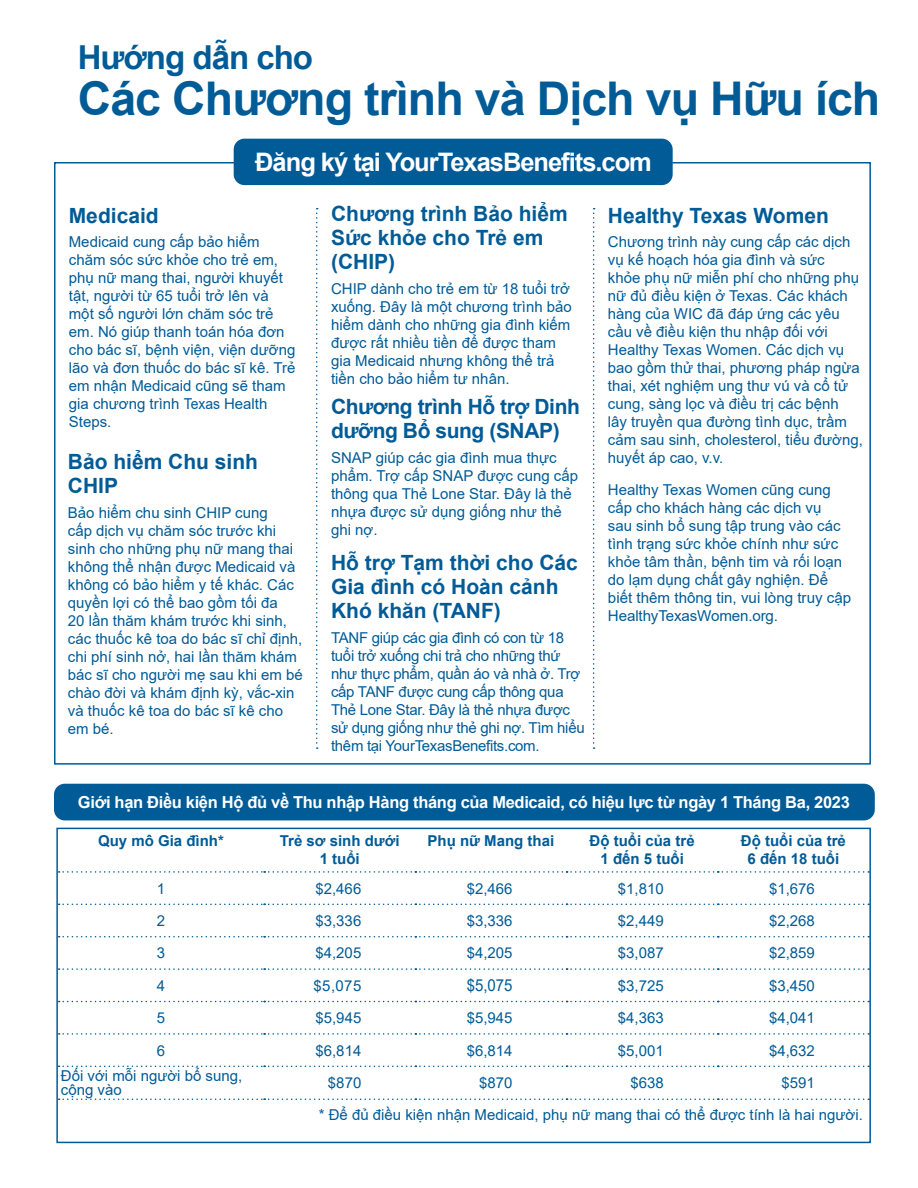
<style>
.page{position:relative;width:918px;height:1188px;background:#fff}
.page>*{position:absolute;margin:0;border:0;box-sizing:border-box;transform-origin:0 0}
.t1{font:700 46.5px "Arial";letter-spacing:-.02em;color:#005b97}
.t2{font:700 33px "Arial";letter-spacing:-.03em;color:#005b97}
.t3{font:700 25.5px "Arial";letter-spacing:-.04em;color:#fff}
.t4{font:700 21px/24px "Arial";color:#005b97}
.t5{font:700 21px/24px "Arial";letter-spacing:-.02em;color:#005b97}
.t6{font:700 16.5px "Arial";letter-spacing:-.02em;color:#fff}
.t7{font:16.5px "Arial";color:#005b97;scale:.91 1}
.t8{font:15px/18px "Arial";color:#005b97}
.t9{font:15px/18px "Arial";letter-spacing:-.02em;color:#005b97}
.t10{font:700 15px/18px "Arial";color:#005b97;text-align:center}
</style>
<div class="page">
<div style="left:234px;top:139px;width:439px;height:46px;background:#005b97;border-radius:11px"></div>
<div style="left:54px;top:784px;width:821px;height:36px;background:#005b97;border-radius:11px"></div>
<svg style="left:59px;top:871px;width:809px;height:2px"></svg>
<svg style="left:59px;top:904px;width:809px;height:1px"></svg>
<svg style="left:59px;top:936px;width:809px;height:1px"></svg>
<svg style="left:59px;top:968px;width:809px;height:2px"></svg>
<svg style="left:59px;top:1001px;width:809px;height:1px"></svg>
<svg style="left:59px;top:1033px;width:809px;height:2px"></svg>
<svg style="left:59px;top:1066px;width:809px;height:1px"></svg>
<svg style="left:59px;top:1099px;width:809px;height:1px"></svg>
<div style="left:56px;top:828px;width:815px;height:315px;border:2px solid #005b97"></div>
<svg style="left:593px;top:208px;width:2px;height:541px"></svg>
<svg style="left:316px;top:208px;width:2px;height:541px"></svg>
<h1 class="t2" style="left:78px;top:34px;width:237px">Hướng dẫn cho</h1>
<h1 class="t1" style="left:78px;top:66px;width:804px">Các Chương trình và Dịch vụ Hữu ích</h1>
<p class="t3" style="left:255px;top:144px;width:398px">Đăng ký tại YourTexasBenefits.com</p>
<h2 class="t4" style="left:69px;top:204px;width:91px">Medicaid</h2>
<p class="t8" style="left:69px;top:233px;width:228px">Medicaid cung cấp bảo hiểm chăm sóc sức khỏe cho trẻ em, phụ nữ mang thai, người khuyết tật, người từ 65 tuổi trở lên và một số người lớn chăm sóc trẻ em. Nó giúp thanh toán hóa đơn cho bác sĩ, bệnh viện, viện dưỡng lão và đơn thuốc do bác sĩ kê. Trẻ em nhận Medicaid cũng sẽ tham gia chương trình Texas Health<br>Steps.</p>
<h2 class="t4" style="left:68px;top:450px;width:192px">Bảo hiểm Chu sinh<br>CHIP</h2>
<p class="t8" style="left:68px;top:503px;width:236px">Bảo hiểm chu sinh CHIP cung<br>cấp dịch vụ chăm sóc trước khi sinh cho những phụ nữ mang thai không thể nhận được Medicaid và không có bảo hiểm y tế khác. Các quyền lợi có thể bao gồm tối đa<br>20 lần thăm khám trước khi sinh, các thuốc kê toa do bác sĩ chỉ định, chi phí sinh nở, hai lần thăm khám bác sĩ cho người mẹ sau khi em bé chào đời và khám định kỳ, vắc-xin và thuốc kê toa do bác sĩ kê cho em bé.</p>
<h2 class="t4" style="left:331px;top:202px;width:238px">Chương trình Bảo hiểm<br>Sức khỏe cho Trẻ em (CHIP)</h2>
<p class="t8" style="left:331px;top:280px;width:242px">CHIP dành cho trẻ em từ 18 tuổi trở xuống. Đây là một chương trình bảo hiểm dành cho những gia đình kiếm được rất nhiều tiền để được tham gia Medicaid nhưng không thể trả tiền cho bảo hiểm tư nhân.</p>
<h2 class="t5" style="left:331px;top:395px;width:250px">Chương trình Hỗ trợ Dinh dưỡng Bổ sung (SNAP)</h2>
<p class="t8" style="left:331px;top:448px;width:249px">SNAP giúp các gia đình mua thực phẩm. Trợ cấp SNAP được cung cấp thông qua Thẻ Lone Star. Đây là thẻ nhựa được sử dụng giống như thẻ ghi nợ.</p>
<h2 class="t4" style="left:331px;top:551px;width:248px">Hỗ trợ Tạm thời cho Các<br>Gia đình có Hoàn cảnh<br>Khó khăn (TANF)</h2>
<p class="t9" style="left:331px;top:628px;width:255px">TANF giúp các gia đình có con từ 18 tuổi trở xuống chi trả cho những thứ như thực phẩm, quần áo và nhà ở. Trợ cấp TANF được cung cấp thông qua Thẻ Lone Star. Đây là thẻ nhựa được sử dụng giống như thẻ ghi nợ. Tìm hiểu thêm tại YourTexasBenefits.com.</p>
<h2 class="t4" style="left:608px;top:204px;width:222px">Healthy Texas Women</h2>
<p class="t8" style="left:608px;top:233px;width:256px">Chương trình này cung cấp các dịch vụ kế hoạch hóa gia đình và sức<br>khỏe phụ nữ miễn phí cho những phụ nữ đủ điều kiện ở Texas. Các khách hàng của WIC đã đáp ứng các yêu cầu về điều kiện thu nhập đối với<br>Healthy Texas Women. Các dịch vụ bao gồm thử thai, phương pháp ngừa thai, xét nghiệm ung thư vú và cổ tử cung, sàng lọc và điều trị các bệnh<br>lây truyền qua đường tình dục, trầm cảm sau sinh, cholesterol, tiểu đường, huyết áp cao, v.v.</p>
<p class="t8" style="left:608px;top:481px;width:245px">Healthy Texas Women cũng cung cấp cho khách hàng các dịch vụ<br>sau sinh bổ sung tập trung vào các tình trạng sức khỏe chính như sức khỏe tâm thần, bệnh tim và rối loạn do lạm dụng chất gây nghiện. Để biết thêm thông tin, vui lòng truy cập<br>HealthyTexasWomen.org.</p>
<p class="t6" style="left:78px;top:791px;width:774px">Giới hạn Điều kiện Hộ đủ về Thu nhập Hàng tháng của Medicaid, có hiệu lực từ ngày 1 Tháng Ba, 2023</p>
<p class="t10" style="left:98px;top:832px;width:127px">Quy mô Gia đình*</p>
<p class="t10" style="left:280px;top:832px;width:121px">Trẻ sơ sinh dưới<br>1 tuổi</p>
<p class="t10" style="left:428px;top:832px;width:128px">Phụ nữ Mang thai</p>
<p class="t10" style="left:590px;top:832px;width:107px">Độ tuổi của trẻ</p>
<p class="t10" style="left:741px;top:832px;width:107px">Độ tuổi của trẻ</p>
<p class="t10" style="left:748px;top:850px;width:93px">6 đến 18 tuổi</p>
<p class="t10" style="left:600px;top:850px;width:85px">1 đến 5 tuổi</p>
<p class="t8" style="left:157px;top:879px;width:10px">1</p>
<p class="t8" style="left:315px;top:879px;width:47px">$2,466</p>
<p class="t8" style="left:467px;top:879px;width:47px">$2,466</p>
<p class="t8" style="left:618px;top:879px;width:47px">$1,810</p>
<p class="t8" style="left:769px;top:879px;width:47px">$1,676</p>
<p class="t8" style="left:157px;top:912px;width:10px">2</p>
<p class="t8" style="left:315px;top:912px;width:47px">$3,336</p>
<p class="t8" style="left:467px;top:912px;width:47px">$3,336</p>
<p class="t8" style="left:618px;top:912px;width:47px">$2,449</p>
<p class="t8" style="left:769px;top:912px;width:47px">$2,268</p>
<p class="t8" style="left:157px;top:944px;width:10px">3</p>
<p class="t8" style="left:315px;top:944px;width:47px">$4,205</p>
<p class="t8" style="left:467px;top:944px;width:47px">$4,205</p>
<p class="t8" style="left:618px;top:944px;width:47px">$3,087</p>
<p class="t8" style="left:769px;top:944px;width:47px">$2,859</p>
<p class="t8" style="left:157px;top:976px;width:10px">4</p>
<p class="t8" style="left:314px;top:976px;width:49px">$5,075</p>
<p class="t7" style="left:467px;top:974px;width:52px">$5,075</p>
<p class="t8" style="left:618px;top:976px;width:47px">$3,725</p>
<p class="t8" style="left:769px;top:976px;width:47px">$3,450</p>
<p class="t8" style="left:157px;top:1009px;width:10px">5</p>
<p class="t8" style="left:315px;top:1009px;width:47px">$5,945</p>
<p class="t8" style="left:467px;top:1009px;width:47px">$5,945</p>
<p class="t8" style="left:618px;top:1009px;width:47px">$4,363</p>
<p class="t8" style="left:769px;top:1009px;width:47px">$4,041</p>
<p class="t8" style="left:157px;top:1041px;width:10px">6</p>
<p class="t8" style="left:315px;top:1041px;width:47px">$6,814</p>
<p class="t8" style="left:467px;top:1041px;width:47px">$6,814</p>
<p class="t8" style="left:618px;top:1041px;width:47px">$5,001</p>
<p class="t8" style="left:769px;top:1041px;width:47px">$4,632</p>
<p class="t8" style="left:61px;top:1069px;width:183px;line-height:14.2px">Đối với mỗi người bổ sung, cộng vào</p>
<p class="t8" style="left:328px;top:1074px;width:35px">$870</p>
<p class="t8" style="left:479px;top:1074px;width:35px">$870</p>
<p class="t8" style="left:630px;top:1074px;width:35px">$638</p>
<p class="t8" style="left:782px;top:1074px;width:35px">$591</p>
<p class="t8" style="left:319px;top:1106px;width:546px">* Để đủ điều kiện nhận Medicaid, phụ nữ mang thai có thể được tính là hai người.</p>
</div>
